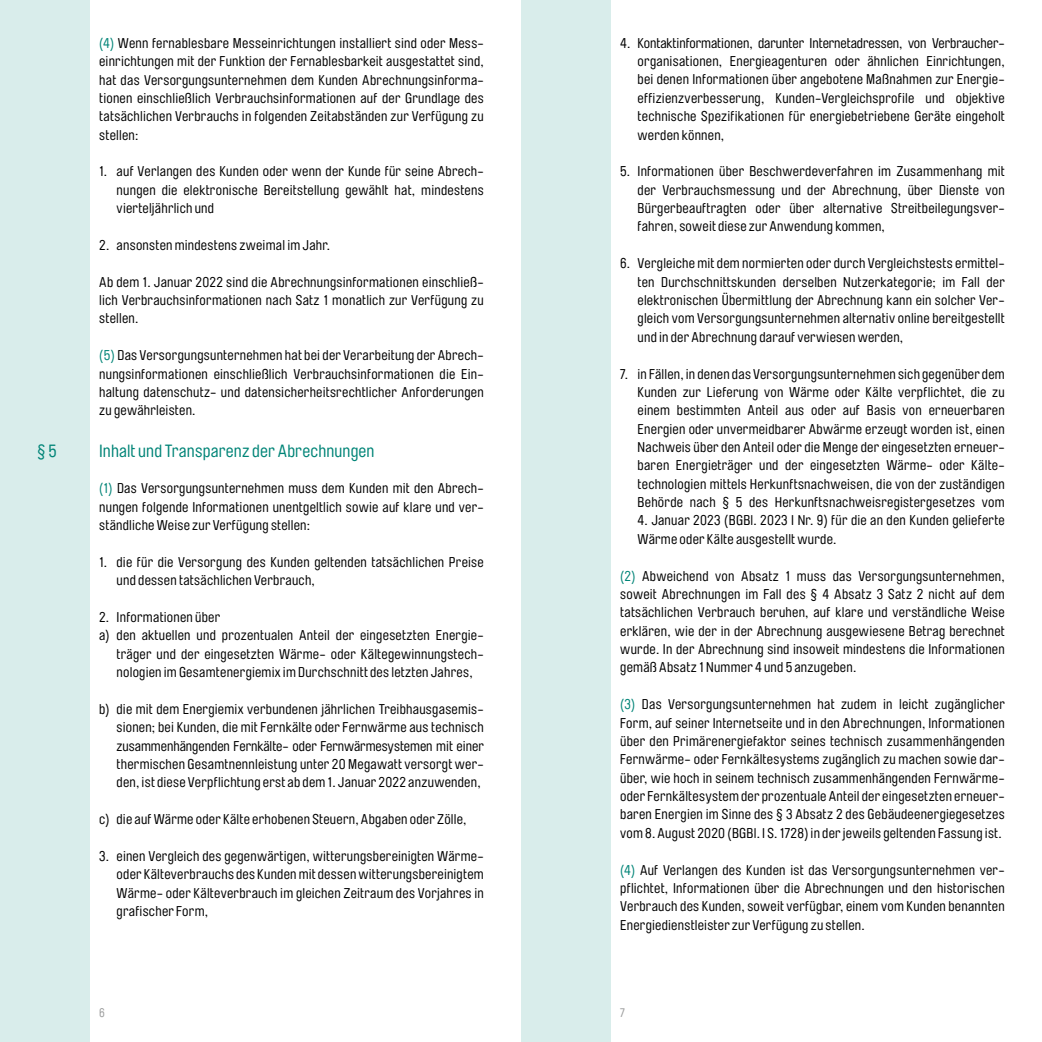
<style>
.page{position:relative;width:1042px;height:1042px;background:#fff}
.page>*{position:absolute;margin:0;border:0;box-sizing:border-box;transform-origin:0 0}
.t1{font:17.5px "Brauer Neue";letter-spacing:.01em;color:#008477}
.t2{font:14px/18.4px "Brauer Neue";letter-spacing:.02em;color:#000;text-align:justify}
.t3{font:12.25px "Brauer Neue";color:#9c9d9d}
.s1{color:#008477}
</style>
<div class="page">
<div style="left:0;top:0;width:89px;height:1042px;background:#d9edeb"></div>
<div style="left:521px;top:0;width:89px;height:1042px;background:#d9edeb"></div>
<p class="t2" style="left:99px;top:34px;width:386px"><span class="s1">(4)</span> Wenn fernablesbare Messeinrichtungen installiert sind oder Mess&shy;einrichtungen mit der Funktion der Fernablesbarkeit ausgestattet sind, hat das Versorgungsunternehmen dem Kunden Abrechnungsinforma&shy;tionen einschließlich Verbrauchsinformationen auf der Grundlage des tatsächlichen Verbrauchs in folgenden Zeitabständen zur Verfügung zu stellen:</p>
<p class="t2" style="left:117px;top:163px;width:369px;text-indent:-17px">1. auf Verlangen des Kunden oder wenn der Kunde für seine Abrech&shy;nungen die elektronische Bereitstellung gewählt hat, mindestens vierteljährlich und</p>
<p class="t2" style="left:99px;top:236px;width:232px">2. ansonsten mindestens zweimal im Jahr.</p>
<p class="t2" style="left:99px;top:273px;width:386px">Ab dem 1. Januar 2022 sind die Abrechnungsinformationen einschließ&shy;lich Verbrauchsinformationen nach Satz 1 monatlich zur Verfügung zu stellen.</p>
<p class="t2" style="left:99px;top:346px;width:386px"><span class="s1">(5)</span> Das Versorgungsunternehmen hat bei der Verarbeitung der Abrech&shy;nungsinformationen einschließlich Verbrauchsinformationen die Ein&shy;haltung datenschutz- und datensicherheitsrechtlicher Anforderungen zu gewährleisten.</p>
<p class="t1" style="left:37px;top:441px;width:21px">§ 5</p>
<p class="t1" style="left:99px;top:441px;width:277px">Inhalt und Transparenz der Abrechnungen</p>
<p class="t2" style="left:99px;top:479px;width:386px"><span class="s1">(1)</span> Das Versorgungsunternehmen muss dem Kunden mit den Abrech&shy;nungen folgende Informationen unentgeltlich sowie auf klare und ver&shy;ständliche Weise zur Verfügung stellen:</p>
<p class="t2" style="left:117px;top:553px;width:369px;text-indent:-17px">1. die für die Versorgung des Kunden geltenden tatsächlichen Preise und dessen tatsächlichen Verbrauch,</p>
<p class="t2" style="left:99px;top:608px;width:122px">2. Informationen über</p>
<p class="t2" style="left:99px;top:626px;width:386px">a) den aktuellen und prozentualen Anteil der eingesetzten Energie-</p>
<p class="t2" style="left:117px;top:645px;width:369px">träger und der eingesetzten Wärme- oder Kältegewinnungstech-</p>
<p class="t2" style="left:117px;top:663px;width:358px">nologien im Gesamtenergiemix im Durchschnitt des letzten Jahres,</p>
<p class="t2" style="left:117px;top:700px;width:369px;text-indent:-17px">b) die mit dem Energiemix verbundenen jährlichen Treibhausgasemis&shy;sionen; bei Kunden, die mit Fernkälte oder Fernwärme aus technisch zusammenhängenden Fernkälte- oder Fernwärmesystemen mit einer thermischen Gesamtnennleistung unter 20 Megawatt versorgt wer&shy;den, ist diese Verpflichtung erst ab dem 1. Januar 2022 anzuwenden,</p>
<p class="t2" style="left:99px;top:810px;width:369px">c) die auf Wärme oder Kälte erhobenen Steuern, Abgaben oder Zölle,</p>
<p class="t2" style="left:117px;top:847px;width:369px;text-indent:-17px">3. einen Vergleich des gegenwärtigen, witterungsbereinigten Wärme&shy;oder Kälteverbrauchs des Kunden mit dessen witterungsbereinigtem Wärme- oder Kälteverbrauch im gleichen Zeitraum des Vorjahres in grafischer Form,</p>
<p class="t2" style="left:637px;top:34px;width:369px;text-indent:-17px">4. Kontaktinformationen, darunter Internetadressen, von Verbraucher&shy;organisationen, Energieagenturen oder ähnlichen Einrichtungen, bei denen Informationen über angebotene Maßnahmen zur Energie&shy;effizienzverbesserung, Kunden-Vergleichsprofile und objektive technische Spezifikationen für energiebetriebene Geräte eingeholt werden können,</p>
<p class="t2" style="left:637px;top:163px;width:369px;text-indent:-17px">5. Informationen über Beschwerdeverfahren im Zusammenhang mit der Verbrauchsmessung und der Abrechnung, über Dienste von Bürgerbeauftragten oder über alternative Streitbeilegungsver&shy;fahren, soweit diese zur Anwendung kommen,</p>
<p class="t2" style="left:637px;top:254px;width:369px;text-indent:-17px">6. Vergleiche mit dem normierten oder durch Vergleichstests ermittel&shy;ten Durchschnittskunden derselben Nutzerkategorie; im Fall der elektronischen Übermittlung der Abrechnung kann ein solcher Ver&shy;gleich vom Versorgungsunternehmen alternativ online bereitgestellt und in der Abrechnung darauf verwiesen werden,</p>
<p class="t2" style="left:637px;top:365px;width:369px;text-indent:-17px">7. in Fällen, in denen das Versorgungsunternehmen sich gegenüber dem Kunden zur Lieferung von Wärme oder Kälte verpflichtet, die zu einem bestimmten Anteil aus oder auf Basis von erneuerbaren Energien oder unvermeidbarer Abwärme erzeugt worden ist, einen Nachweis über den Anteil oder die Menge der eingesetzten erneuer&shy;baren Energieträger und der eingesetzten Wärme- oder Kälte&shy;technologien mittels Herkunftsnachweisen, die von der zuständigen Behörde nach § 5 des Herkunftsnachweisregistergesetzes vom</p>
<p class="t2" style="left:637px;top:512px;width:369px">4. Januar 2023 (BGBl. 2023 I Nr. 9) für die an den Kunden gelieferte<br>Wärme oder Kälte ausgestellt wurde.</p>
<p class="t2" style="left:620px;top:567px;width:386px"><span class="s1">(2)</span> Abweichend von Absatz 1 muss das Versorgungsunternehmen, soweit Abrechnungen im Fall des § 4 Absatz 3 Satz 2 nicht auf dem tatsächlichen Verbrauch beruhen, auf klare und verständliche Weise erklären, wie der in der Abrechnung ausgewiesene Betrag berechnet wurde. In der Abrechnung sind insoweit mindestens die Informationen gemäß Absatz 1 Nummer 4 und 5 anzugeben.</p>
<p class="t2" style="left:620px;top:695px;width:386px"><span class="s1">(3)</span> Das Versorgungsunternehmen hat zudem in leicht zugänglicher Form, auf seiner Internetseite und in den Abrechnungen, Informationen über den Primärenergiefaktor seines technisch zusammenhängenden Fernwärme- oder Fernkältesystems zugänglich zu machen sowie dar&shy;über, wie hoch in seinem technisch zusammenhängenden Fernwärme&shy;oder Fernkältesystem der prozentuale Anteil der eingesetzten erneuer&shy;baren Energien im Sinne des § 3 Absatz 2 des Gebäudeenergiegesetzes vom 8. August 2020 (BGBl. I S. 1728) in der jeweils geltenden Fassung ist.</p>
<p class="t2" style="left:620px;top:861px;width:386px"><span class="s1">(4)</span> Auf Verlangen des Kunden ist das Versorgungsunternehmen ver&shy;pflichtet, Informationen über die Abrechnungen und den historischen Verbrauch des Kunden, soweit verfügbar, einem vom Kunden benannten Energiedienstleister zur Verfügung zu stellen.</p>
<p class="t3" style="left:99px;top:1005px;width:7px">6</p>
<p class="t3" style="left:620px;top:1005px;width:6px">7</p>
</div>
